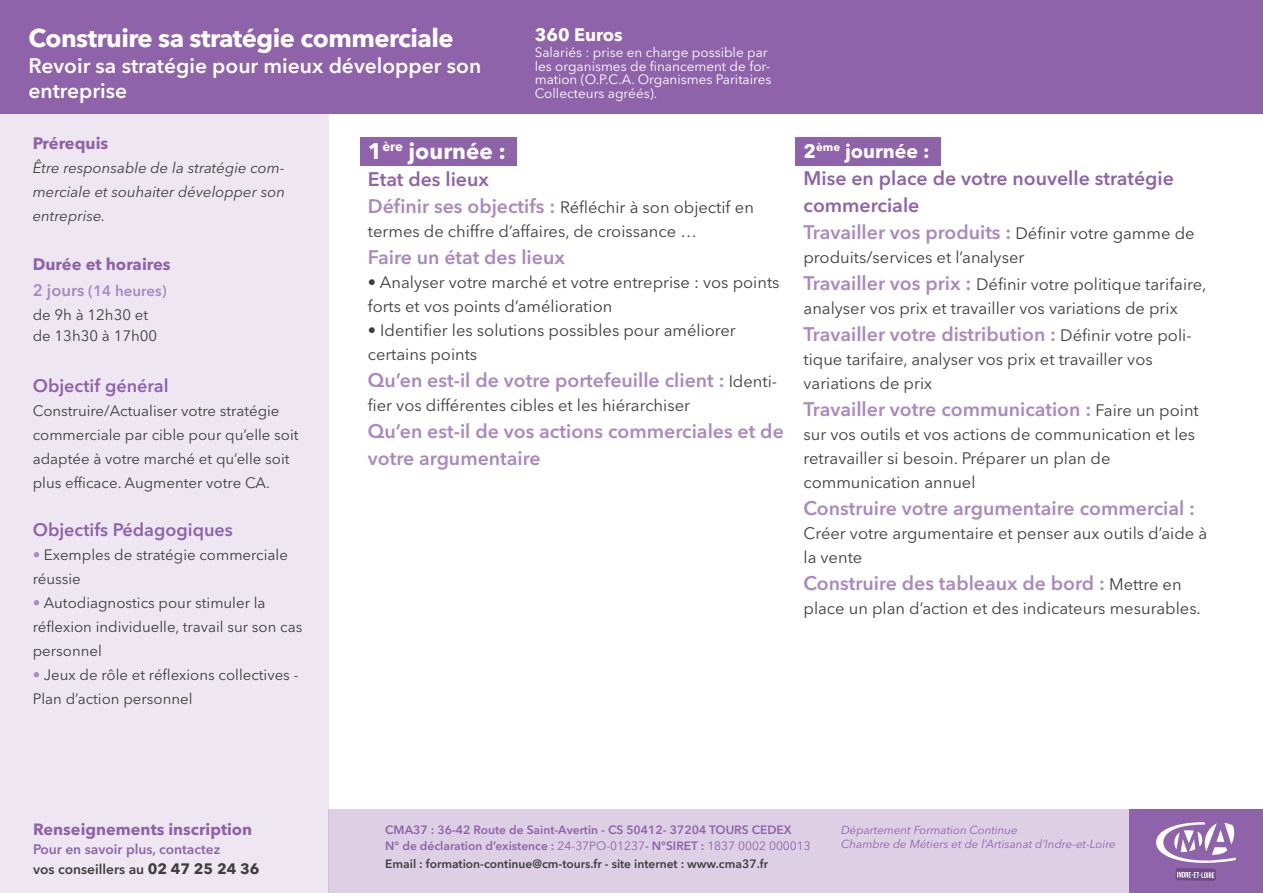
<style>
.page{position:relative;width:1263px;height:893px;background:#fff}
.page>*{position:absolute;margin:0;border:0;box-sizing:border-box;transform-origin:0 0}
.t1{font:700 25.5px "Avenir Next LT Pro";letter-spacing:-.02em;color:#fff}
.t2{font:700 22.5px "Avenir Next LT Pro";color:#fff}
.t3{font:600 21px/25.2px "Avenir Next LT Pro";color:#fff}
.t4{font:600 19.5px/27px "Avenir Next LT Pro";color:#a989bf}
.t5{font:600 19.5px/27px "Avenir Next LT Pro";color:#8e63aa}
.t6{font:600 18px "Avenir Next LT Pro";color:#8e63aa}
.t7{font:700 18px "Avenir Next LT Pro";color:#fff}
.t8{font:16.5px/24px "Avenir Next LT Pro";color:#3e3e3f}
.t9{font:700 16.5px "Avenir Next LT Pro";color:#8e63aa}
.t10{font:700 16.2px "Avenir Next LT Pro";color:#8e63aa}
.t11{font:15px/24px "Avenir Next LT Pro";color:#3e3e3f}
.t12{font:italic 15px/24px "Avenir Next LT Pro";color:#3e3e3f;text-align:justify}
.t13{font:600 13.8px/19.5px "Avenir Next LT Pro";color:#8e63aa}
.t14{font:13.5px/13.5px "Avenir Next LT Pro";color:#fff}
.t15{font:600 12px/16.5px "Avenir Next LT Pro";color:#8e63aa}
.t16{font:600 12px "Avenir Next LT Pro";color:#3e3e3f}
.t17{font:italic 11.55px/14px "Avenir Next LT Pro";color:#8e63aa}
.s1{font-weight:600;font-size:16.5px;color:#a989bf}
.s2{font-weight:600;color:#a989bf}
.s3{color:#a989bf}
.s4{font-weight:600;font-size:19.5px;color:#a989bf}
.s5{font-weight:400;font-size:16.5px;color:#3e3e3f}
.s6{font-weight:700;color:#fff}
.s7{color:#3e3e3f}
.s8{font-weight:700;font-size:15px;color:#3e3e3f}
.s9{font-weight:400}
</style>
<div class="page">
<div style="left:0;top:809px;width:328px;height:84px;background:#eee7f2"></div>
<div style="left:328px;top:809px;width:935px;height:84px;background:#ddd0e5"></div>
<div style="left:1129px;top:809px;width:134px;height:84px;background:#8e63aa"></div>
<svg style="left:1156px;top:822px;width:80px;height:59px"></svg>
<div style="left:0;top:109px;width:328px;height:700px;background:#eee7f2"></div>
<div style="left:0;top:0;width:1263px;height:113px;background:#8e63aa"></div>
<div style="left:360px;top:137px;width:156px;height:28px;background:#8e63aa"></div>
<div style="left:795px;top:137px;width:146px;height:28px;background:#8e63aa"></div>
<h1 class="t1" style="left:28px;top:23px;width:427px">Construire sa stratégie commerciale</h1>
<p class="t3" style="left:28px;top:52px;width:454px">Revoir sa stratégie pour mieux développer son entreprise</p>
<p class="t7" style="left:535px;top:23px;width:90px">360 Euros</p>
<p class="t14" style="left:535px;top:46px;width:238px">Salariés : prise en charge possible par les organismes de financement de for&shy;mation (O.P.C.A. Organismes Paritaires Collecteurs agréés).</p>
<p class="t9" style="left:33px;top:133px;width:77px">Prérequis</p>
<p class="t12" style="left:33px;top:156px;width:254px">Être responsable de la stratégie com&shy;merciale et souhaiter développer son entreprise.</p>
<p class="t9" style="left:33px;top:254px;width:139px">Durée et horaires</p>
<p class="t11" style="left:33px;top:278px;width:135px"><span class="s1">2 jours</span> <span class="s2">(14 heures) </span>de 9h à 12h30 et</p>
<p class="t11" style="left:33px;top:323px;width:126px">de 13h30 à 17h00</p>
<p class="t6" style="left:33px;top:374px;width:137px">Objectif général</p>
<p class="t11" style="left:33px;top:398px;width:267px">Construire/Actualiser votre stratégie commerciale par cible pour qu’elle soit adaptée à votre marché et qu’elle soit plus efficace. Augmenter votre CA.</p>
<p class="t6" style="left:33px;top:518px;width:202px">Objectifs Pédagogiques</p>
<p class="t11" style="left:33px;top:542px;width:257px"><span class="s3">•</span> Exemples de stratégie commerciale réussie</p>
<p class="t11" style="left:33px;top:590px;width:271px"><span class="s3">•</span> Autodiagnostics pour stimuler la réflexion individuelle, travail sur son cas personnel</p>
<p class="t11" style="left:33px;top:662px;width:267px"><span class="s3">•</span> Jeux de rôle et réflexions collectives -<br>Plan d’action personnel</p>
<h2 class="t2" style="left:368px;top:137px;width:140px">1<sup>ère</sup> journée :</h2>
<p class="t5" style="left:368px;top:165px;width:123px">Etat des lieux</p>
<p class="t8" style="left:368px;top:195px;width:388px"><span class="s4">Définir ses objectifs :</span> Réfléchir à son objectif en termes de chiffre d’affaires, de croissance …</p>
<p class="t4" style="left:368px;top:243px;width:198px">Faire un état des lieux</p>
<p class="t8" style="left:368px;top:270px;width:413px">• Analyser votre marché et votre entreprise : vos points forts et vos points d’amélioration</p>
<p class="t8" style="left:368px;top:318px;width:370px">• Identifier les solutions possibles pour améliorer certains points</p>
<p class="t4" style="left:368px;top:366px;width:411px">Qu’en est-il de votre portefeuille client : <span class="s5">Identi-</span></p>
<p class="t8" style="left:368px;top:393px;width:324px">fier vos différentes cibles et les hiérarchiser</p>
<p class="t4" style="left:368px;top:417px;width:417px">Qu’en est-il de vos actions commerciales et de votre argumentaire</p>
<p class="t5" style="left:803px;top:137px;width:393px"><span class="s6">2</span><sup>ème</sup> <span class="s6">journée :<br></span>Mise en place de votre nouvelle stratégie commerciale<br><span class="s3">Travailler vos produits :</span> <span class="s5">Définir votre gamme de</span></p>
<p class="t8" style="left:803px;top:244px;width:404px;line-height:27px">produits/services et l’analyser<br><span class="s4">Travailler vos prix :</span> Définir votre politique tarifaire,</p>
<p class="t8" style="left:803px;top:296px;width:376px">analyser vos prix et travailler vos variations de prix</p>
<p class="t4" style="left:803px;top:320px;width:390px">Travailler votre distribution : <span class="s5">Définir votre poli-</span></p>
<p class="t8" style="left:803px;top:347px;width:351px">tique tarifaire, analyser vos prix et travailler vos variations de prix</p>
<p class="t4" style="left:803px;top:395px;width:397px">Travailler votre communication : <span class="s5">Faire un point</span></p>
<p class="t8" style="left:803px;top:422px;width:393px">sur vos outils et vos actions de communication et les retravailler si besoin. Préparer un plan de communication annuel</p>
<p class="t4" style="left:803px;top:494px;width:393px">Construire votre argumentaire commercial :</p>
<p class="t8" style="left:803px;top:521px;width:405px">Créer votre argumentaire et penser aux outils d’aide à la vente</p>
<p class="t4" style="left:803px;top:569px;width:380px">Construire des tableaux de bord : <span class="s5">Mettre en</span></p>
<p class="t8" style="left:803px;top:596px;width:399px">place un plan d’action et des indicateurs mesurables.</p>
<p class="t10" style="left:33px;top:819px;width:221px">Renseignements inscription</p>
<p class="t13" style="left:33px;top:840px;width:228px">Pour en savoir plus, contactez<br><span class="s7">vos conseillers au</span> <span class="s8">02 47 25 24 36</span></p>
<p class="t15" style="left:385px;top:821px;width:427px">CMA37 : 36-42 Route de Saint-Avertin - CS 50412- 37204 TOURS CEDEX<br>N° de déclaration d’existence : <span class="s9">24-37PO-01237</span>- N°SIRET : <span class="s9">1837 0002 000013</span></p>
<p class="t16" style="left:385px;top:857px;width:384px">Email : formation-continue@cm-tours.fr - site internet : www.cma37.fr</p>
<p class="t17" style="left:841px;top:823px;width:276px">Département Formation Continue<br>Chambre de Métiers et de l’Artisanat d’Indre-et-Loire</p>
</div>
